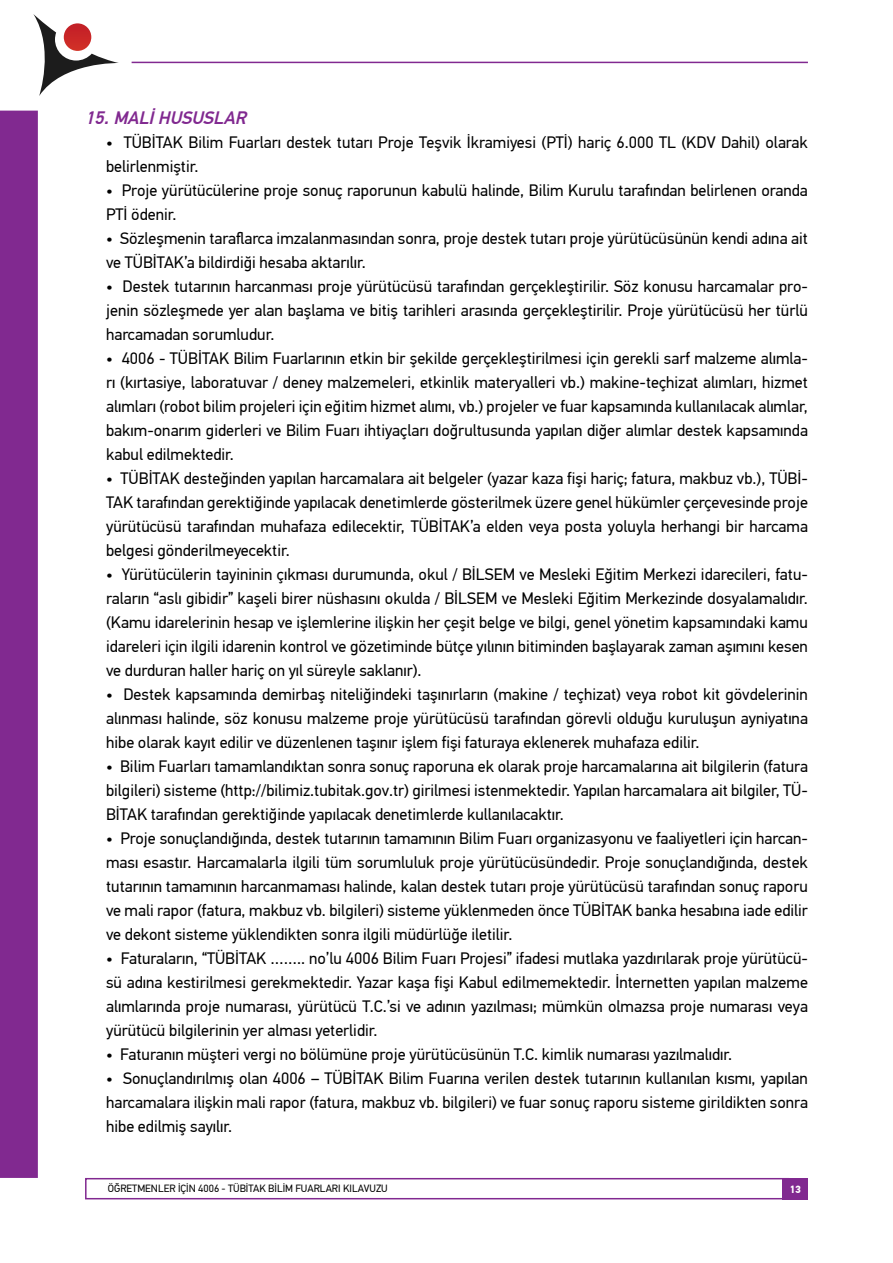
<style>
.page{position:relative;width:893px;height:1263px;background:#fff}
.page>*{position:absolute;margin:0;border:0;box-sizing:border-box;transform-origin:0 0}
.t1{font:italic 500 18px "PF Din Text Pro";color:#812990}
.t2{font:16.5px/24px "PF Din Text Pro";color:#000;text-align:justify}
.t3{font:10.5px "PF Din Text Pro";color:#000}
.t4{font:700 10.5px "PF Din Text Pro";color:#fff}
</style>
<div class="page">
<div style="left:85px;top:1178px;width:704px;height:21px;border:2px solid #812990"></div>
<div style="left:782px;top:1178px;width:26px;height:21px;background:#812990"></div>
<div style="left:0;top:111px;width:38px;height:1067px;background:#812990"></div>
<svg style="left:33px;top:14px;width:86px;height:82px"></svg>
<hr style="left:132px;top:62px;width:676px;height:1px;background:#812990">
<p class="t1" style="left:85px;top:107px;width:168px">15.MALİHUSUSLAR</p>
<p class="t2" style="left:106px;top:130px;width:703px">• TÜBİTAK Bilim Fuarları destek tutarı Proje Teşvik İkramiyesi (PTİ) hariç 6.000 TL (KDV Dahil) olarak belirlenmiştir.</p>
<p class="t2" style="left:106px;top:179px;width:703px">• Proje yürütücülerine proje sonuç raporunun kabulü halinde, Bilim Kurulu tarafından belirlenen oranda<br>PTİ ödenir.</p>
<p class="t2" style="left:106px;top:227px;width:703px">• Sözleşmenin taraflarca imzalanmasından sonra, proje destek tutarı proje yürütücüsünün kendi adına ait ve TÜBİTAK’a bildirdiği hesaba aktarılır.</p>
<p class="t2" style="left:106px;top:275px;width:703px">• Destek tutarının harcanması proje yürütücüsü tarafından gerçekleştirilir. Söz konusu harcamalar pro&shy;jenin sözleşmede yer alan başlama ve bitiş tarihleri arasında gerçekleştirilir. Proje yürütücüsü her türlü harcamadan sorumludur.</p>
<p class="t2" style="left:106px;top:347px;width:703px">• 4006 - TÜBİTAK Bilim Fuarlarının etkin bir şekilde gerçekleştirilmesi için gerekli sarf malzeme alımla&shy;rı (kırtasiye, laboratuvar / deney malzemeleri, etkinlik materyalleri vb.) makine-teçhizat alımları, hizmet alımları (robot bilim projeleri için eğitim hizmet alımı, vb.) projeler ve fuar kapsamında kullanılacak alımlar, bakım-onarım giderleri ve Bilim Fuarı ihtiyaçları doğrultusunda yapılan diğer alımlar destek kapsamında kabul edilmektedir.</p>
<p class="t2" style="left:106px;top:467px;width:703px">• TÜBİTAK desteğinden yapılan harcamalara ait belgeler (yazar kaza fişi hariç; fatura, makbuz vb.), TÜBİ-TAK tarafından gerektiğinde yapılacak denetimlerde gösterilmek üzere genel hükümler çerçevesinde proje yürütücüsü tarafından muhafaza edilecektir, TÜBİTAK’a elden veya posta yoluyla herhangi bir harcama belgesi gönderilmeyecektir.</p>
<p class="t2" style="left:106px;top:563px;width:703px">• Yürütücülerin tayininin çıkması durumunda, okul / BİLSEM ve Mesleki Eğitim Merkezi idarecileri, fatu&shy;raların “aslı gibidir” kaşeli birer nüshasını okulda / BİLSEM ve Mesleki Eğitim Merkezinde dosyalamalıdır. (Kamu idarelerinin hesap ve işlemlerine ilişkin her çeşit belge ve bilgi, genel yönetim kapsamındaki kamu idareleri için ilgili idarenin kontrol ve gözetiminde bütçe yılının bitiminden başlayarak zaman aşımını kesen ve durduran haller hariç on yıl süreyle saklanır).</p>
<p class="t2" style="left:106px;top:683px;width:703px">• Destek kapsamında demirbaş niteliğindeki taşınırların (makine / teçhizat) veya robot kit gövdelerinin alınması halinde, söz konusu malzeme proje yürütücüsü tarafından görevli olduğu kuruluşun ayniyatına hibe olarak kayıt edilir ve düzenlenen taşınır işlem fişi faturaya eklenerek muhafaza edilir.</p>
<p class="t2" style="left:106px;top:755px;width:703px">• Bilim Fuarları tamamlandıktan sonra sonuç raporuna ek olarak proje harcamalarına ait bilgilerin (fatura bilgileri) sisteme (http://bilimiz.tubitak.gov.tr) girilmesi istenmektedir. Yapılan harcamalara ait bilgiler, TÜ-BİTAK tarafından gerektiğinde yapılacak denetimlerde kullanılacaktır.</p>
<p class="t2" style="left:106px;top:827px;width:703px">• Proje sonuçlandığında, destek tutarının tamamının Bilim Fuarı organizasyonu ve faaliyetleri için harcan&shy;ması esastır. Harcamalarla ilgili tüm sorumluluk proje yürütücüsündedir. Proje sonuçlandığında, destek tutarının tamamının harcanmaması halinde, kalan destek tutarı proje yürütücüsü tarafından sonuç raporu ve mali rapor (fatura, makbuz vb. bilgileri) sisteme yüklenmeden önce TÜBİTAK banka hesabına iade edilir ve dekont sisteme yüklendikten sonra ilgili müdürlüğe iletilir.</p>
<p class="t2" style="left:106px;top:947px;width:703px">• Faturaların, “TÜBİTAK …….. no’lu 4006 Bilim Fuarı Projesi” ifadesi mutlaka yazdırılarak proje yürütücü&shy;sü adına kestirilmesi gerekmektedir. Yazar kaşa fişi Kabul edilmemektedir. İnternetten yapılan malzeme alımlarında proje numarası, yürütücü T.C.’si ve adının yazılması; mümkün olmazsa proje numarası veya yürütücü bilgilerinin yer alması yeterlidir.</p>
<p class="t2" style="left:106px;top:1043px;width:628px">• Faturanın müşteri vergi no bölümüne proje yürütücüsünün T.C. kimlik numarası yazılmalıdır.</p>
<p class="t2" style="left:106px;top:1067px;width:703px">• Sonuçlandırılmış olan 4006 – TÜBİTAK Bilim Fuarına verilen destek tutarının kullanılan kısmı, yapılan harcamalara ilişkin mali rapor (fatura, makbuz vb. bilgileri) ve fuar sonuç raporu sisteme girildikten sonra hibe edilmiş sayılır.</p>
<p class="t3" style="left:108px;top:1182px;width:281px">ÖĞRETMENLER İÇİN 4006 - TÜBİTAK BİLİM FUARLARI KILAVUZU</p>
<p class="t4" style="left:789px;top:1182px;width:13px">13</p>
</div>
